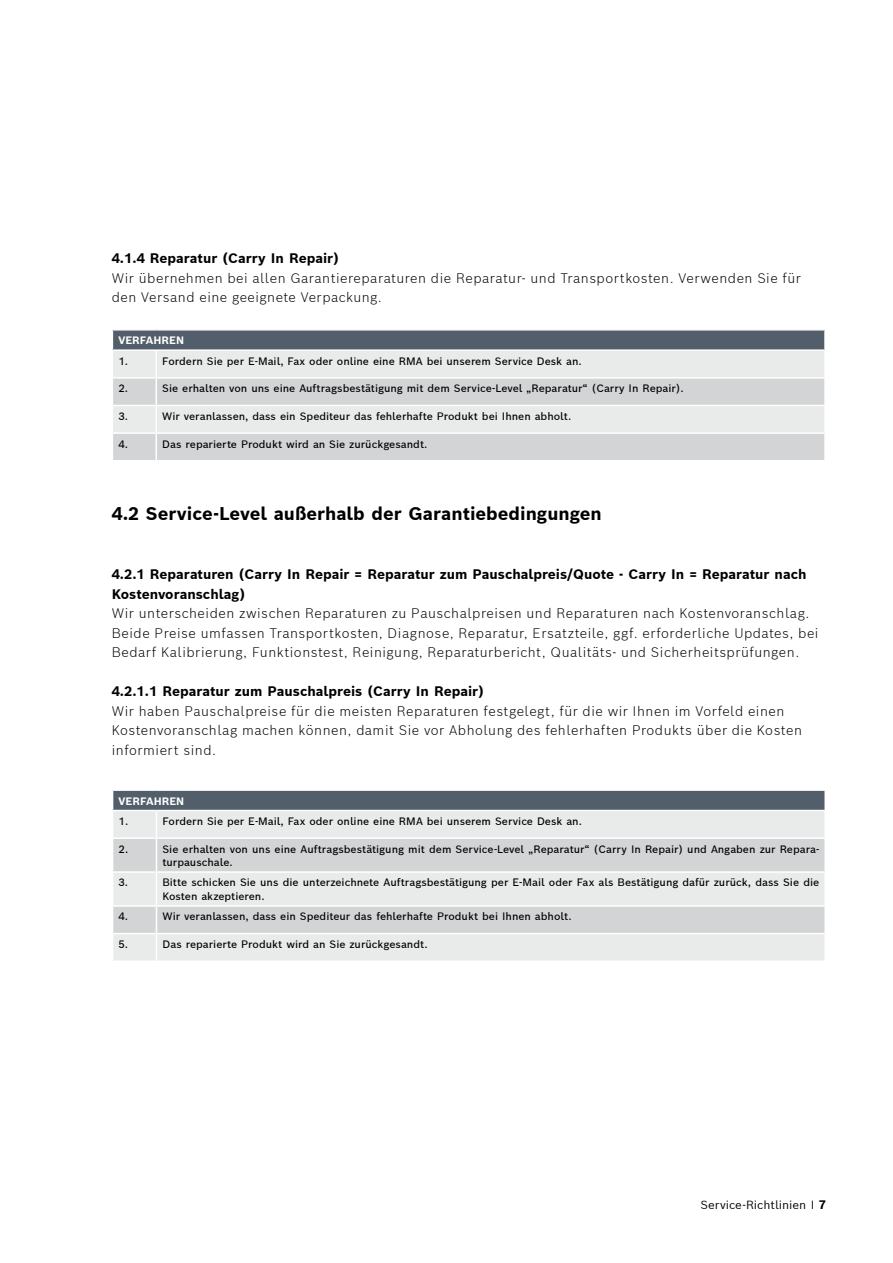
<style>
.page{position:relative;width:893px;height:1263px;background:#fff}
.page>*{position:absolute;margin:0;border:0;box-sizing:border-box;transform-origin:0 0}
.t1{font:700 18px "Bosch Sans";color:#000}
.t2{font:300 13.5px/19.5px "Bosch Sans";letter-spacing:.04em;color:#000}
.t3{font:700 13.5px/19.5px "Bosch Sans";color:#000}
.t4{font:11.55px "Bosch Sans";color:#000}
.t5{font:500 10.5px/13.5px "Bosch Sans";color:#000}
.t6{font:700 10.5px "Bosch Sans";color:#fff}
.s1{font-weight:700;font-size:12px}
</style>
<div class="page">
<svg style="left:112px;top:330px;width:713px;height:130px;background:#cccfd1"></svg>
<hr style="left:824px;top:434px;width:2px;height:26px;background:#fff">
<div style="left:113px;top:873px;width:711px;height:32px;background:#e9eaea"></div>
<svg style="left:112px;top:791px;width:713px;height:80px;background:#bcbfc3"></svg>
<hr style="left:824px;top:811px;width:2px;height:26px;background:#fff">
<hr style="left:112px;top:837px;width:44px;height:2px;background:#fff">
<hr style="left:112px;top:839px;width:1px;height:32px;background:#fff">
<hr style="left:156px;top:837px;width:670px;height:2px;background:#fff">
<hr style="left:156px;top:839px;width:1px;height:32px;background:#fff">
<hr style="left:824px;top:839px;width:2px;height:32px;background:#fff">
<hr style="left:156px;top:873px;width:1px;height:32px;background:#fff">
<svg style="left:113px;top:906px;width:712px;height:54px;background:#dfe0e1"></svg>
<hr style="left:824px;top:934px;width:2px;height:26px;background:#fff">
<p class="t3" style="left:112px;top:248px;width:229px">4.1.4 Reparatur (Carry In Repair)</p>
<p class="t2" style="left:112px;top:268px;width:691px">Wir übernehmen bei allen Garantiereparaturen die Reparatur- und Transportkosten. Verwenden Sie für den Versand eine geeignete Verpackung.</p>
<p class="t6" style="left:118px;top:333px;width:67px">VERFAHREN</p>
<p class="t5" style="left:118px;top:354px;width:11px">1.</p>
<p class="t5" style="left:162px;top:354px;width:421px">Fordern Sie per E-Mail, Fax oder online eine RMA bei unserem Service Desk an.</p>
<p class="t5" style="left:118px;top:381px;width:11px">2.</p>
<p class="t5" style="left:162px;top:381px;width:523px">Sie erhalten von uns eine Auftragsbestätigung mit dem Service-Level „Reparatur“ (Carry In Repair).</p>
<p class="t5" style="left:118px;top:409px;width:11px">3.</p>
<p class="t5" style="left:162px;top:409px;width:411px">Wir veranlassen, dass ein Spediteur das fehlerhafte Produkt bei Ihnen abholt.</p>
<p class="t5" style="left:118px;top:437px;width:11px">4.</p>
<p class="t5" style="left:162px;top:437px;width:267px">Das reparierte Produkt wird an Sie zurückgesandt.</p>
<h1 class="t1" style="left:112px;top:501px;width:491px">4.2 Service-Level außerhalb der Garantiebedingungen</h1>
<p class="t3" style="left:112px;top:564px;width:696px">4.2.1 Reparaturen (Carry In Repair = Reparatur zum Pauschalpreis/Quote - Carry In = Reparatur nach<br>Kostenvoranschlag)</p>
<p class="t2" style="left:112px;top:603px;width:708px">Wir unterscheiden zwischen Reparaturen zu Pauschalpreisen und Reparaturen nach Kostenvoranschlag.<br>Beide Preise umfassen Transportkosten, Diagnose, Reparatur, Ersatzteile, ggf. erforderliche Updates, bei<br>Bedarf Kalibrierung, Funktionstest, Reinigung, Reparaturbericht, Qualitäts- und Sicherheitsprüfungen.</p>
<p class="t3" style="left:112px;top:681px;width:374px">4.2.1.1 Reparatur zum Pauschalpreis (Carry In Repair)</p>
<p class="t2" style="left:112px;top:700px;width:692px">Wir haben Pauschalpreise für die meisten Reparaturen festgelegt, für die wir Ihnen im Vorfeld einen<br>Kostenvoranschlag machen können, damit Sie vor Abholung des fehlerhaften Produkts über die Kosten informiert sind.</p>
<p class="t6" style="left:119px;top:794px;width:67px">VERFAHREN</p>
<p class="t5" style="left:119px;top:814px;width:11px">1.</p>
<p class="t5" style="left:162px;top:814px;width:421px">Fordern Sie per E-Mail, Fax oder online eine RMA bei unserem Service Desk an.</p>
<p class="t5" style="left:119px;top:842px;width:11px">2.</p>
<p class="t5" style="left:162px;top:842px;width:658px">Sie erhalten von uns eine Auftragsbestätigung mit dem Service-Level „Reparatur“ (Carry In Repair) und Angaben zur Repara&shy;turpauschale.</p>
<p class="t5" style="left:119px;top:875px;width:11px">3.</p>
<p class="t5" style="left:162px;top:875px;width:658px">Bitte schicken Sie uns die unterzeichnete Auftragsbestätigung per E-Mail oder Fax als Bestätigung dafür zurück, dass Sie die<br>Kosten akzeptieren.</p>
<p class="t5" style="left:119px;top:909px;width:11px">4.</p>
<p class="t5" style="left:162px;top:909px;width:411px">Wir veranlassen, dass ein Spediteur das fehlerhafte Produkt bei Ihnen abholt.</p>
<p class="t5" style="left:119px;top:937px;width:11px">5.</p>
<p class="t5" style="left:162px;top:937px;width:267px">Das reparierte Produkt wird an Sie zurückgesandt.</p>
<p class="t4" style="left:700px;top:1197px;width:127px">Service-Richtlinien I <span class="s1">7</span></p>
</div>
